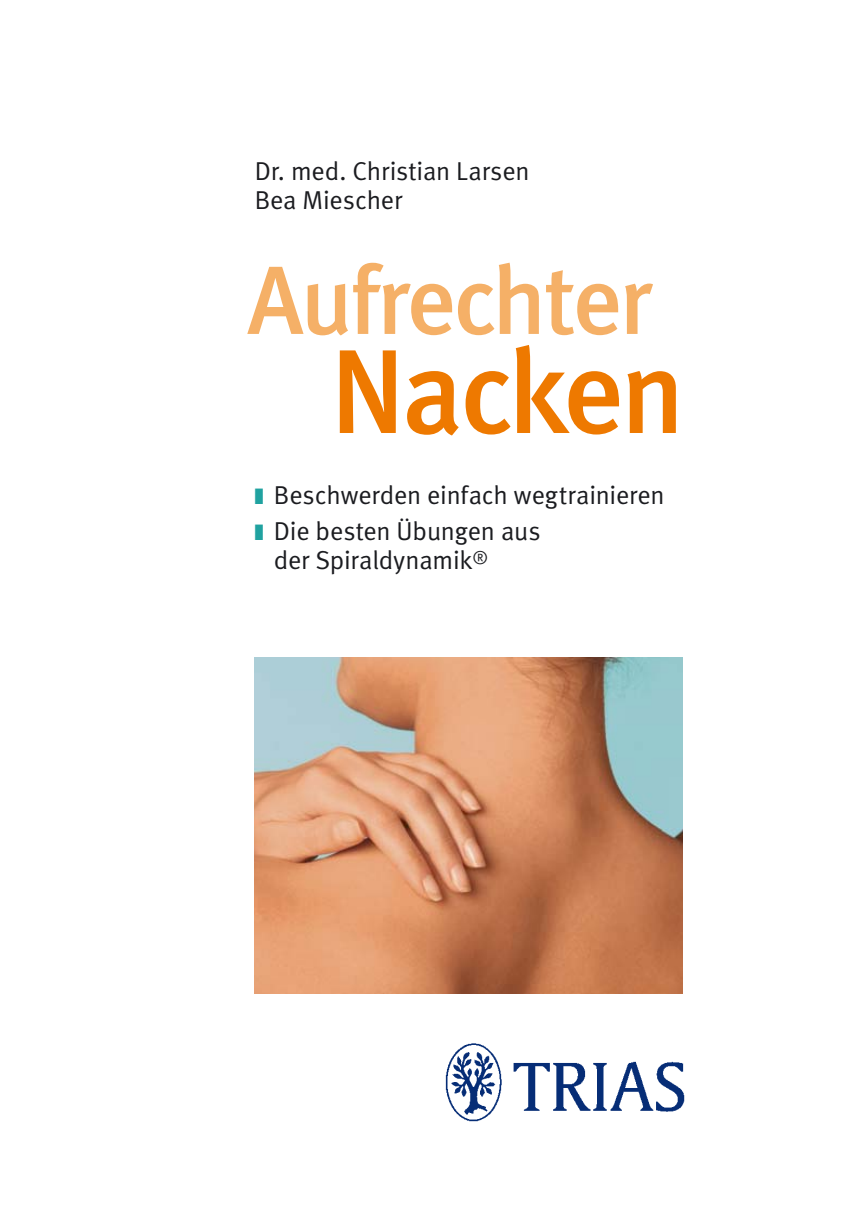
<style>
.page{position:relative;width:868px;height:1219px;background:#fff}
.page>*{position:absolute;margin:0;border:0;box-sizing:border-box;transform-origin:0 0}
.t1{font:500 119.25px "Meta";letter-spacing:-.03em;color:#ee7900}
.t2{font:500 96.75px "Meta";letter-spacing:-.03em;color:#f5b067}
.t3{font:25.88px/29.2px "Meta Normal";letter-spacing:-.005em;color:#1b1c20}
.s1{font-family:"European Pi Three";color:#20a2a0}
</style>
<div class="page">
<img style="left:255px;top:657px;width:427px;height:336px">
<img style="left:445px;top:1043px;width:240px;height:79px">
<p class="t3" style="left:255px;top:159px;width:276px">Dr. med. Christian Larsen<br>Bea Miescher</p>
<h2 class="t2" style="left:247px;top:267px;width:406px">Aufrechter</h2>
<h1 class="t1" style="left:330px;top:350px;width:356px">Nacken</h1>
<p class="t3" style="left:255px;top:483px;width:411px"><span class="s1">-</span> Beschwerden einfach wegtrainieren</p>
<p class="t3" style="left:274px;top:519px;width:268px;text-indent:-19px"><span class="s1">-</span> Die besten Übungen aus der Spiraldynamik<sup>®</sup></p>
</div>
